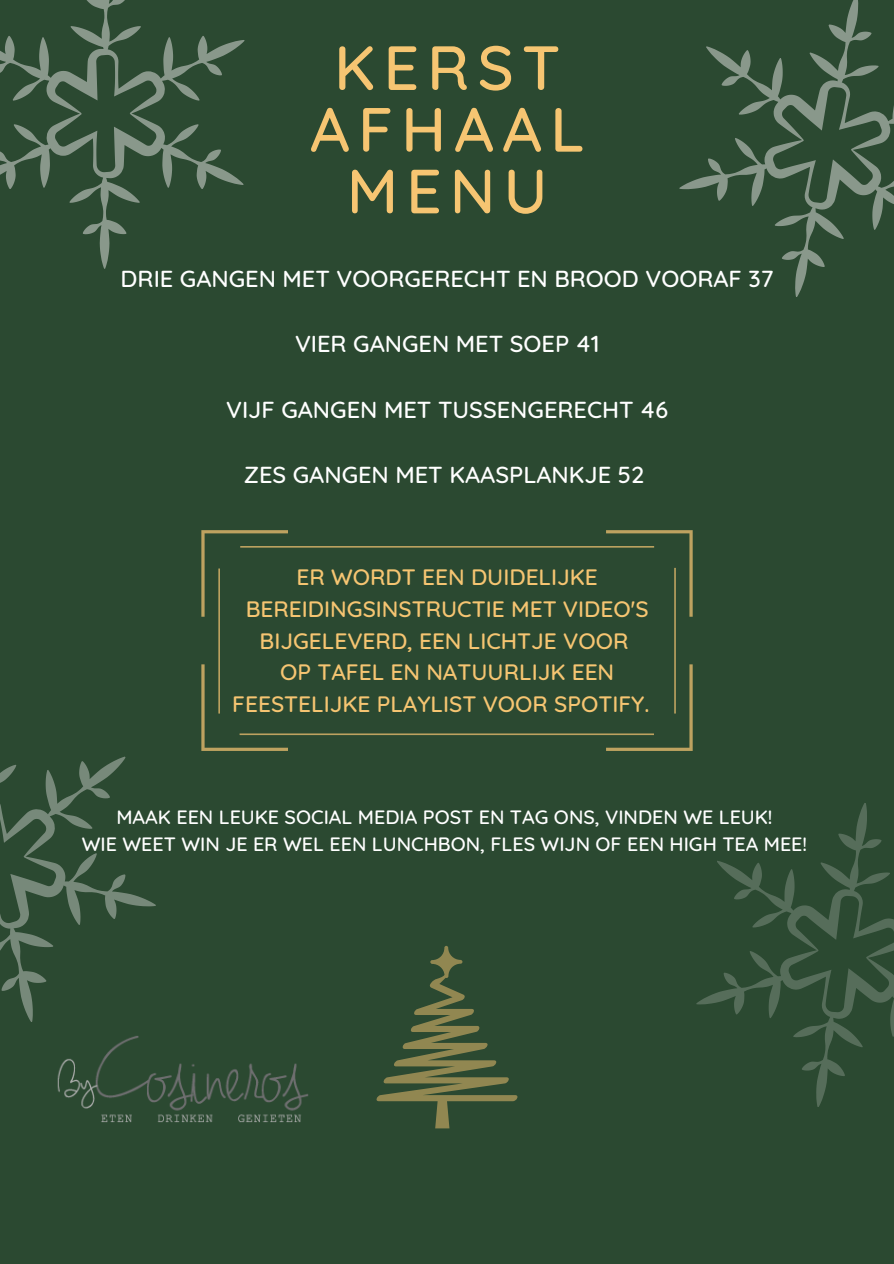
<style>
.page{position:relative;width:894px;height:1264px;background:#fff}
.page>*{position:absolute;margin:0;border:0;box-sizing:border-box;transform-origin:0 0}
.t1{font:500 62.25px "Quicksand";letter-spacing:.13em;color:#f6c572}
.t2{font:500 23.55px "Quicksand";color:#fff}
.t3{font:500 22.65px/31.5px "Quicksand";color:#f6c572;text-align:center}
.t4{font:500 19.65px "Quicksand";color:#fff}
</style>
<div class="page">
<div style="left:0;top:0;width:893px;height:1263px;background:#2b4931"></div>
<svg style="left:0;top:0;width:244px;height:269px"></svg>
<svg style="left:376px;top:945px;width:142px;height:183px"></svg>
<svg style="left:679px;top:0;width:214px;height:297px"></svg>
<svg style="left:696px;top:803px;width:197px;height:304px"></svg>
<svg style="left:0;top:756px;width:156px;height:266px"></svg>
<img style="left:57px;top:1036px;width:252px;height:87px">
<svg style="left:201px;top:530px;width:491px;height:221px"></svg>
<p class="t1" style="left:334px;top:28px;width:228px">KERST</p>
<p class="t1" style="left:310px;top:89px;width:276px">AFHAAL</p>
<p class="t1" style="left:347px;top:151px;width:202px">MENU</p>
<p class="t2" style="left:121px;top:263px;width:654px">DRIE GANGEN MET VOORGERECHT EN BROOD VOORAF 37</p>
<p class="t2" style="left:295px;top:329px;width:306px">VIER GANGEN MET SOEP 41</p>
<p class="t2" style="left:226px;top:394px;width:443px">VIJF GANGEN MET TUSSENGERECHT 46</p>
<p class="t2" style="left:244px;top:459px;width:402px">ZES GANGEN MET KAASPLANKJE 52</p>
<p class="t3" style="left:246px;top:561px;width:404px">ER WORDT EEN DUIDELIJKE<br>BEREIDINGSINSTRUCTIE MET VIDEO'S<br>BIJGELEVERD, EEN LICHTJE VOOR</p>
<p class="t3" style="left:232px;top:656px;width:418px">OP TAFEL EN NATUURLIJK EEN<br>FEESTELIJKE PLAYLIST VOOR SPOTIFY.</p>
<p class="t4" style="left:116px;top:804px;width:657px">MAAK EEN LEUKE SOCIAL MEDIA POST EN TAG ONS, VINDEN WE LEUK!</p>
<p class="t4" style="left:82px;top:831px;width:726px">WIE WEET WIN JE ER WEL EEN LUNCHBON, FLES WIJN OF EEN HIGH TEA MEE!</p>
</div>
